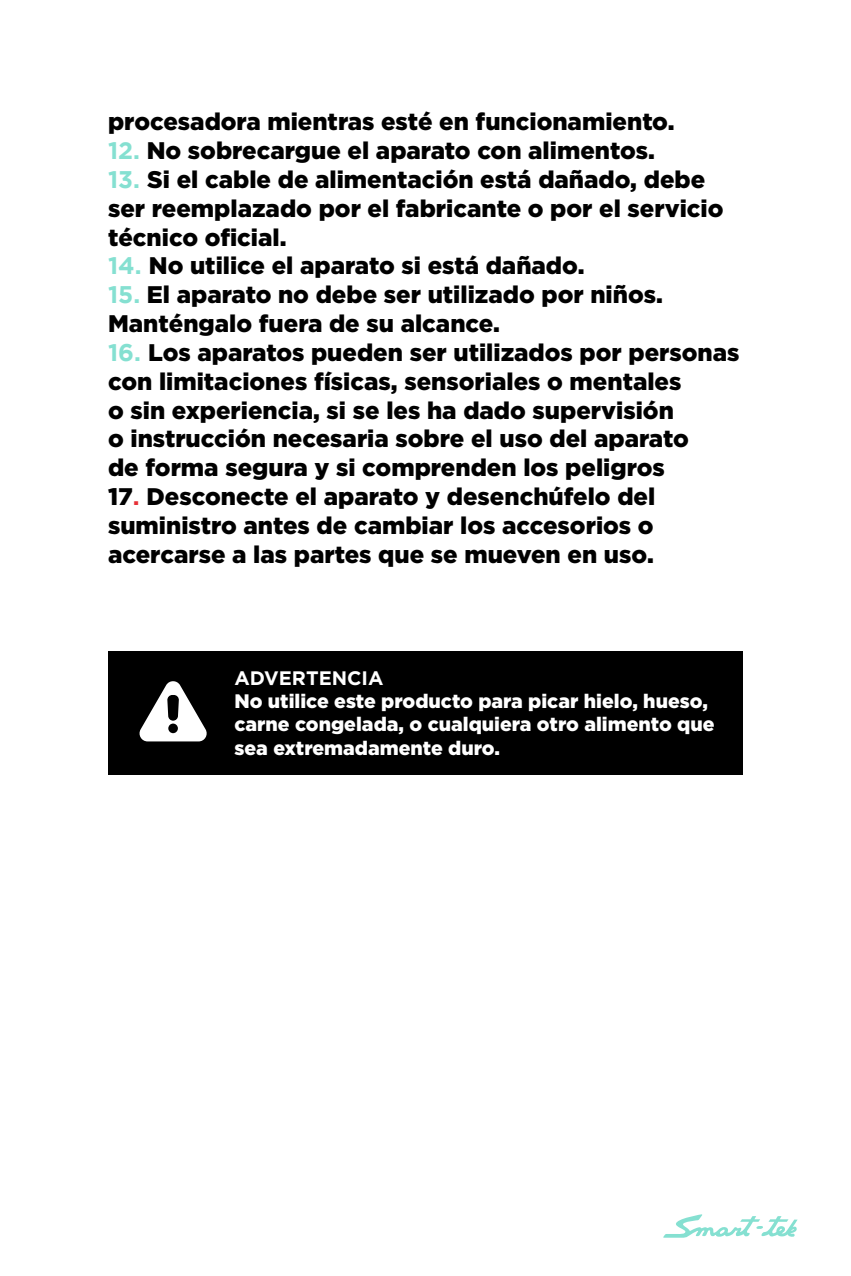
<style>
.page{position:relative;width:851px;height:1276px;background:#fff}
.page>*{position:absolute;margin:0;border:0;box-sizing:border-box;transform-origin:0 0}
.t1{font:900 24px/28.8px "Gotham";color:#000}
.t2{font:900 19.5px/23.4px "Gotham";color:#fff}
.t3{font:700 19.5px "Gotham";color:#fff}
.s1{font-weight:700;color:#85e0d1}
.s2{font-weight:700;color:#e73037}
</style>
<div class="page">
<svg style="left:663px;top:1214px;width:134px;height:23px"></svg>
<div style="left:108px;top:651px;width:634px;height:123px;background:#000"></div>
<svg style="left:139px;top:681px;width:68px;height:60px"></svg>
<div style="left:168px;top:723px;width:10px;height:10px;background:#000;border-radius:50%"></div>
<p class="t1" style="left:108px;top:107px;width:568px">procesadora mientras esté en funcionamiento.</p>
<p class="t1" style="left:108px;top:136px;width:548px"><span class="s1">12.</span> No sobrecargue el aparato con alimentos.</p>
<p class="t1" style="left:108px;top:165px;width:617px"><span class="s1">13.</span> Si el cable de alimentación está dañado, debe ser reemplazado por el fabricante o por el servicio técnico oficial.</p>
<p class="t1" style="left:108px;top:251px;width:478px"><span class="s1">14.</span> No utilice el aparato si está dañado.</p>
<p class="t1" style="left:108px;top:280px;width:556px"><span class="s1">15.</span> El aparato no debe ser utilizado por niños.<br>Manténgalo fuera de su alcance.</p>
<p class="t1" style="left:108px;top:337px;width:633px"><span class="s1">16.</span> Los aparatos pueden ser utilizados por personas con limitaciones físicas, sensoriales o mentales<br>o sin experiencia, si se les ha dado supervisión<br>o instrucción necesaria sobre el uso del aparato<br>de forma segura y si comprenden los peligros</p>
<p class="t1" style="left:108px;top:481px;width:548px;text-align:justify">17<span class="s2">.</span> Desconecte el aparato y desenchúfelo del suministro antes de cambiar los accesorios o acercarse a las partes que se mueven en uso.</p>
<p class="t3" style="left:234px;top:666px;width:151px">ADVERTENCIA</p>
<p class="t2" style="left:234px;top:689px;width:481px">No utilice este producto para picar hielo, hueso, carne congelada, o cualquiera otro alimento que sea extremadamente duro.</p>
</div>
